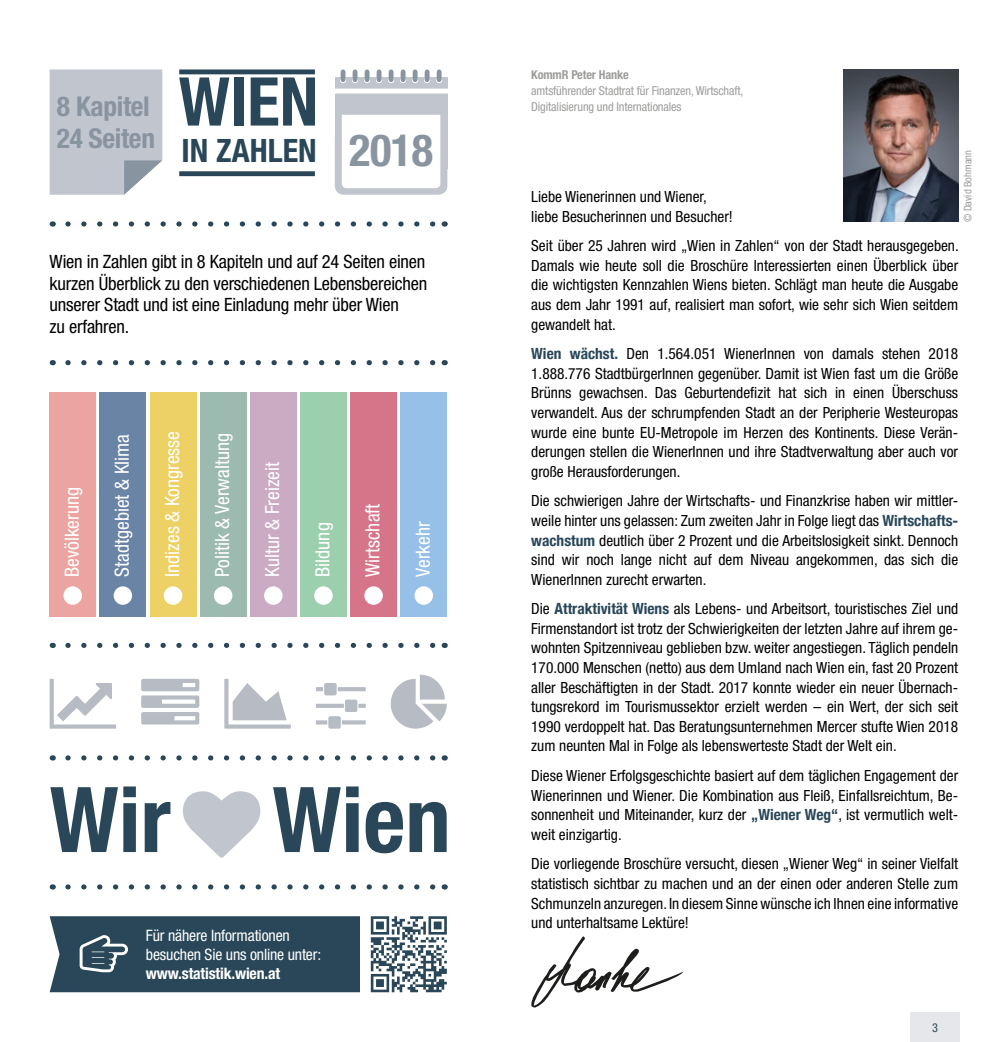
<style>
.page{position:relative;width:993px;height:1042px;background:#fff}
.page>*{position:absolute;margin:0;border:0;box-sizing:border-box;transform-origin:0 0}
.t1{font:700 condensed 90.83px "Helvetica Neue LT Std";color:#294758}
.t2{font:700 condensed 67.38px "Helvetica Neue LT Std";color:#294758}
.t3{font:700 condensed 44.27px "Helvetica Neue LT Std";color:#8994a1}
.t4{font:700 condensed 32.2px "Helvetica Neue LT Std";color:#294758}
.t5{font:700 condensed 27.3px/32.6px "Helvetica Neue LT Std";letter-spacing:-.01em;color:#8994a1}
.t6{font:condensed 19.6px "Helvetica Neue";color:#fff}
.t7{font:condensed 18.38px/21.9px "Helvetica Neue";letter-spacing:-.01em;color:#000}
.t8{font:condensed 15.75px/19.2px "Helvetica Neue";letter-spacing:-.01em;color:#fff}
.t9{font:condensed 15.4px/19.6px "Helvetica Neue";color:#000;text-align:justify}
.t10{font:condensed 12.25px/15.8px "Helvetica Neue";letter-spacing:-.01em;color:#9d9d9c}
.t11{font:condensed 12.25px "Helvetica Neue";color:#294758}
.t12{font:condensed 10.5px "Helvetica Neue";color:#9d9d9c}
.s1{font-family:"Helvetica Neue LT Std";font-weight:700}
.s2{font-weight:700;color:#294758}
</style>
<div class="page">
<div style="left:910px;top:1012px;width:49px;height:30px;background:#e6e7eb"></div>
<svg style="left:50px;top:674px;width:396px;height:54px"></svg>
<div style="left:368px;top:913px;width:81px;height:82px;background:linear-gradient(to right,#fff,#fff)"></div>
<div style="left:360px;top:908px;width:10px;height:92px;background:#fff"></div>
<div style="left:448px;top:908px;width:36px;height:92px;background:#fff"></div>
<svg style="left:50px;top:69px;width:112px;height:126px;background:#c1c5ce"></svg>
<div style="left:179px;top:69px;width:136px;height:5px;background:#294758"></div>
<div style="left:179px;top:171px;width:136px;height:5px;background:#294758"></div>
<div style="left:334px;top:77px;width:113px;height:92px;background:#c1c5ce"></div>
<svg style="left:334px;top:115px;width:113px;height:80px"></svg>
<div style="left:324px;top:89px;width:136px;height:5px;background:#fff"></div>
<svg style="left:340px;top:77px;width:6px;height:6px"></svg>
<svg style="left:352px;top:77px;width:6px;height:6px"></svg>
<svg style="left:376px;top:77px;width:6px;height:6px"></svg>
<svg style="left:400px;top:77px;width:6px;height:6px"></svg>
<svg style="left:424px;top:77px;width:6px;height:6px"></svg>
<svg style="left:364px;top:77px;width:6px;height:6px"></svg>
<svg style="left:388px;top:77px;width:6px;height:6px"></svg>
<svg style="left:412px;top:77px;width:6px;height:6px"></svg>
<svg style="left:436px;top:77px;width:6px;height:6px"></svg>
<div style="left:340px;top:72px;width:5px;height:8px;background:#8994a1"></div>
<div style="left:436px;top:72px;width:5px;height:8px;background:#8994a1"></div>
<div style="left:424px;top:72px;width:5px;height:8px;background:#8994a1"></div>
<div style="left:400px;top:72px;width:5px;height:8px;background:#8994a1"></div>
<div style="left:412px;top:72px;width:5px;height:8px;background:#8994a1"></div>
<div style="left:376px;top:72px;width:5px;height:8px;background:#8994a1"></div>
<div style="left:388px;top:72px;width:5px;height:8px;background:#8994a1"></div>
<div style="left:352px;top:72px;width:5px;height:8px;background:#8994a1"></div>
<div style="left:364px;top:72px;width:5px;height:8px;background:#8994a1"></div>
<svg style="left:68px;top:221px;width:368px;height:6px"></svg>
<svg style="left:68px;top:360px;width:368px;height:5px"></svg>
<svg style="left:68px;top:643px;width:368px;height:5px"></svg>
<svg style="left:68px;top:755px;width:368px;height:5px"></svg>
<svg style="left:68px;top:884px;width:368px;height:5px"></svg>
<svg style="left:183px;top:791px;width:77px;height:66px"></svg>
<div style="left:50px;top:392px;width:46px;height:224px;background:#eca4a0"></div>
<div style="left:63px;top:586px;width:19px;height:19px;background:#fff;border-radius:50%"></div>
<div style="left:150px;top:392px;width:46px;height:224px;background:#edd164"></div>
<div style="left:164px;top:586px;width:18px;height:19px;background:#fff;border-radius:50%"></div>
<div style="left:250px;top:392px;width:46px;height:224px;background:#cbaac4"></div>
<div style="left:264px;top:586px;width:18px;height:19px;background:#fff;border-radius:50%"></div>
<div style="left:300px;top:392px;width:46px;height:224px;background:#9bcfae"></div>
<div style="left:314px;top:586px;width:18px;height:19px;background:#fff;border-radius:50%"></div>
<div style="left:100px;top:392px;width:46px;height:224px;background:#6a84a5"></div>
<div style="left:114px;top:586px;width:18px;height:19px;background:#fff;border-radius:50%"></div>
<div style="left:200px;top:392px;width:46px;height:224px;background:#9cbaaf"></div>
<div style="left:214px;top:586px;width:18px;height:19px;background:#fff;border-radius:50%"></div>
<div style="left:350px;top:392px;width:46px;height:224px;background:#d6758a"></div>
<div style="left:364px;top:586px;width:19px;height:19px;background:#fff;border-radius:50%"></div>
<div style="left:400px;top:392px;width:46px;height:224px;background:#96c0e8"></div>
<div style="left:414px;top:586px;width:19px;height:19px;background:#fff;border-radius:50%"></div>
<svg style="left:50px;top:916px;width:398px;height:76px;background:#496371"></svg>
<img style="left:843px;top:69px;width:114px;height:152px">
<svg style="left:531px;top:936px;width:152px;height:72px"></svg>
<h1 class="t5" style="left:57px;top:89px;width:100px">8 Kapitel<br>24 Seiten</h1>
<h1 class="t2" style="left:179px;top:61px;width:141px">WIEN</h1>
<h1 class="t4" style="left:182px;top:131px;width:136px">IN ZAHLEN</h1>
<p class="t3" style="left:349px;top:123px;width:85px">2018</p>
<p class="t7" style="left:50px;top:250px;width:379px">Wien in Zahlen gibt in 8 Kapiteln und auf 24 Seiten einen kurzen Überblick zu den verschiedenen Lebensbereichen unserer Stadt und ist eine Einladung mehr über Wien<br>zu erfahren.</p>
<p class="t6" style="left:60px;top:577px;width:91px;rotate:-90deg">Bevölkerung</p>
<p class="t6" style="left:111px;top:577px;width:144px;rotate:-90deg">Stadtgebiet &amp; Klima</p>
<p class="t6" style="left:161px;top:577px;width:147px;rotate:-90deg">Indizes &amp; Kongresse</p>
<p class="t6" style="left:211px;top:577px;width:145px;rotate:-90deg">Politik &amp; Verwaltung</p>
<p class="t6" style="left:261px;top:577px;width:116px;rotate:-90deg">Kultur &amp; Freizeit</p>
<p class="t6" style="left:311px;top:577px;width:56px;rotate:-90deg">Bildung</p>
<p class="t6" style="left:361px;top:577px;width:75px;rotate:-90deg">Wirtschaft</p>
<p class="t6" style="left:411px;top:577px;width:57px;rotate:-90deg">Verkehr</p>
<h1 class="t1" style="left:50px;top:765px;width:402px">Wir Wien</h1>
<p class="t8" style="left:146px;top:925px;width:176px">Für nähere Informationen besuchen Sie uns online unter: <span class="s1">www.statistik.wien.at</span></p>
<p class="t10" style="left:531px;top:67px;width:214px"><span class="s1">KommR Peter Hanke<br></span>amtsführender Stadtrat für Finanzen, Wirtschaft,<br>Digitalisierung und Internationales</p>
<p class="t12" style="left:961px;top:222px;width:74px;rotate:-90deg">© David Bohmann</p>
<p class="t9" style="left:531px;top:187px;width:177px">Liebe Wienerinnen und Wiener,</p>
<p class="t9" style="left:531px;top:201px;width:429px;line-height:29.6px">liebe Besucherinnen und Besucher!<br>Seit über 25 Jahren wird „Wien in Zahlen“ von der Stadt herausgegeben.</p>
<p class="t9" style="left:531px;top:255px;width:428px">Damals wie heute soll die Broschüre Interessierten einen Überblick über die wichtigsten Kennzahlen Wiens bieten. Schlägt man heute die Ausgabe aus dem Jahr 1991 auf, realisiert man sofort, wie sehr sich Wien seitdem gewandelt hat.</p>
<p class="t9" style="left:531px;top:344px;width:428px"><span class="s2">Wien wächst.</span> Den 1.564.051 WienerInnen von damals stehen 2018<br>1.888.776 StadtbürgerInnen gegenüber. Damit ist Wien fast um die Größe Brünns gewachsen. Das Geburtendefizit hat sich in einen Überschuss verwandelt. Aus der schrumpfenden Stadt an der Peripherie Westeuropas wurde eine bunte EU-Metropole im Herzen des Kontinents. Diese Verän&shy;derungen stellen die WienerInnen und ihre Stadtverwaltung aber auch vor große Herausforderungen.</p>
<p class="t9" style="left:531px;top:491px;width:428px">Die schwierigen Jahre der Wirtschafts- und Finanzkrise haben wir mittler&shy;weile hinter uns gelassen: Zum zweiten Jahr in Folge liegt das <span class="s2">Wirtschafts&shy;wachstum</span> deutlich über 2 Prozent und die Arbeitslosigkeit sinkt. Dennoch sind wir noch lange nicht auf dem Niveau angekommen, das sich die WienerInnen zurecht erwarten.</p>
<p class="t9" style="left:531px;top:599px;width:428px">Die <span class="s2">Attraktivität Wiens</span> als Lebens- und Arbeitsort, touristisches Ziel und Firmenstandort ist trotz der Schwierigkeiten der letzten Jahre auf ihrem ge&shy;wohnten Spitzenniveau geblieben bzw. weiter angestiegen. Täglich pendeln 170.000 Menschen (netto) aus dem Umland nach Wien ein, fast 20 Prozent aller Beschäftigten in der Stadt. 2017 konnte wieder ein neuer Übernach&shy;tungsrekord im Tourismussektor erzielt werden – ein Wert, der sich seit 1990 verdoppelt hat. Das Beratungsunternehmen Mercer stufte Wien 2018 zum neunten Mal in Folge als lebenswerteste Stadt der Welt ein.</p>
<p class="t9" style="left:531px;top:765px;width:428px">Diese Wiener Erfolgsgeschichte basiert auf dem täglichen Engagement der Wienerinnen und Wiener. Die Kombination aus Fleiß, Einfallsreichtum, Be&shy;sonnenheit und Miteinander, kurz der <span class="s2">„Wiener Weg“</span>, ist vermutlich welt&shy;weit einzigartig.</p>
<p class="t9" style="left:531px;top:854px;width:428px">Die vorliegende Broschüre versucht, diesen „Wiener Weg“ in seiner Vielfalt statistisch sichtbar zu machen und an der einen oder anderen Stelle zum Schmunzeln anzuregen. In diesem Sinne wünsche ich Ihnen eine informative und unterhaltsame Lektüre!</p>
<p class="t11" style="left:931px;top:1020px;width:7px">3</p>
</div>
